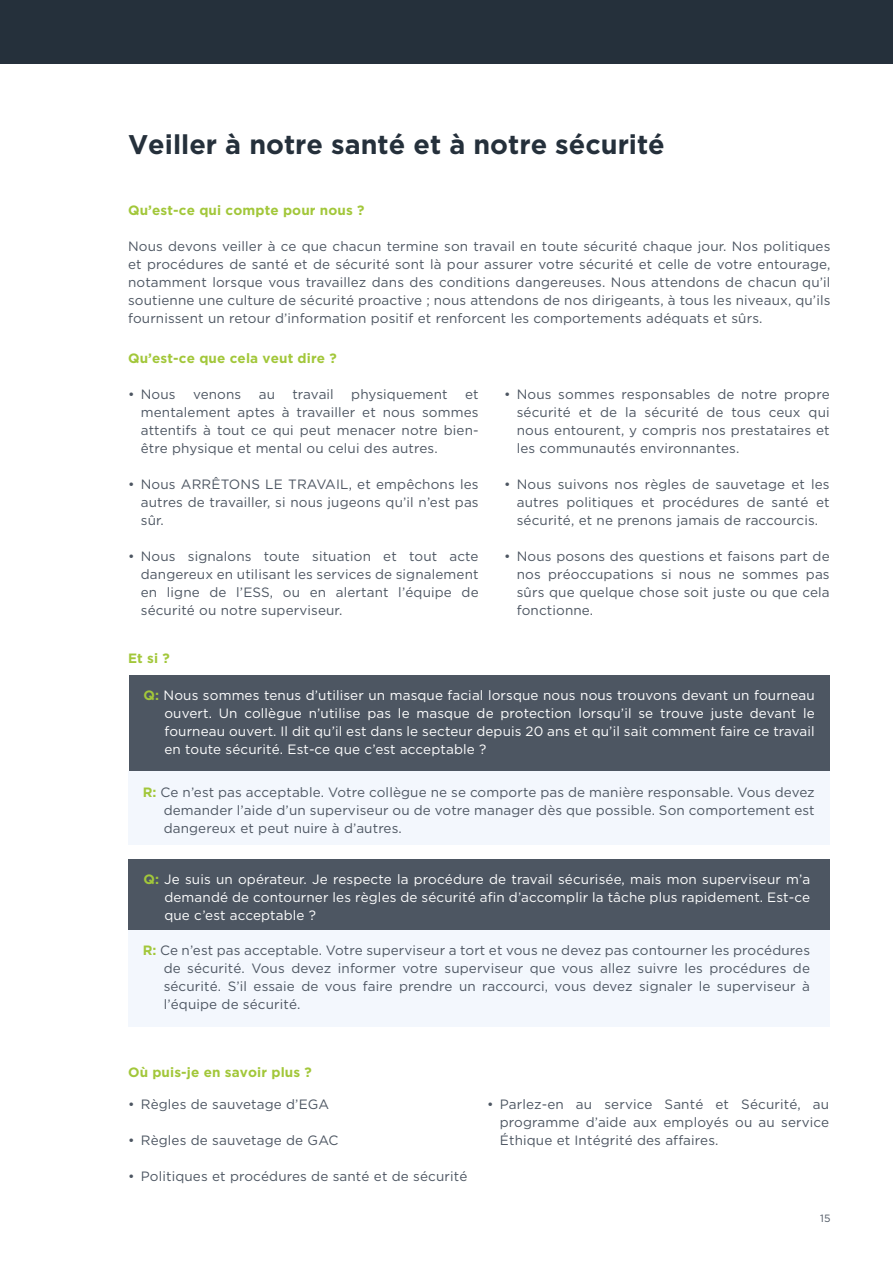
<style>
.page{position:relative;width:893px;height:1263px;background:#fff}
.page>*{position:absolute;margin:0;border:0;box-sizing:border-box;transform-origin:0 0}
.t1{font:700 27px "Gotham";color:#25303b}
.t2{font:13.5px/18px "Gotham";letter-spacing:.01em;color:#4d5662;text-align:justify}
.t3{font:13.5px/18px "Gotham";letter-spacing:.01em;color:#fff;text-align:justify}
.t4{font:700 13.5px "Gotham";letter-spacing:.01em;color:#a2c73a}
.t5{font:10.5px "Gotham";color:#4d5662}
.s1{font-weight:700;color:#a2c73a}
</style>
<div class="page">
<div style="left:129px;top:675px;width:700px;height:96px;background:#4d5662"></div>
<div style="left:128px;top:771px;width:701px;height:74px;background:#f3f7fd"></div>
<div style="left:128px;top:859px;width:701px;height:71px;background:#4d5662"></div>
<div style="left:128px;top:930px;width:701px;height:96px;background:#f3f7fd"></div>
<div style="left:0;top:0;width:893px;height:64px;background:#25303b"></div>
<h1 class="t1" style="left:128px;top:129px;width:538px">Veiller à notre santé et à notre sécurité</h1>
<p class="t4" style="left:128px;top:202px;width:238px">Qu’est-ce qui compte pour nous ?</p>
<p class="t2" style="left:128px;top:237px;width:704px">Nous devons veiller à ce que chacun termine son travail en toute sécurité chaque jour. Nos politiques et procédures de santé et de sécurité sont là pour assurer votre sécurité et celle de votre entourage, notamment lorsque vous travaillez dans des conditions dangereuses. Nous attendons de chacun qu’il soutienne une culture de sécurité proactive ; nous attendons de nos dirigeants, à tous les niveaux, qu’ils fournissent un retour d’information positif et renforcent les comportements adéquats et sûrs.</p>
<p class="t4" style="left:128px;top:351px;width:210px">Qu’est-ce que cela veut dire ?</p>
<p class="t2" style="left:128px;top:385px;width:49px">• Nous</p>
<p class="t2" style="left:193px;top:385px;width:50px">venons</p>
<p class="t2" style="left:259px;top:385px;width:18px">au</p>
<p class="t2" style="left:292px;top:385px;width:43px">travail</p>
<p class="t2" style="left:351px;top:385px;width:98px">physiquement</p>
<p class="t2" style="left:517px;top:385px;width:314px;text-indent:-13px">• Nous sommes responsables de notre propre sécurité et de la sécurité de tous ceux qui nous entourent, y compris nos prestataires et les communautés environnantes.</p>
<p class="t2" style="left:517px;top:475px;width:314px;text-indent:-13px">• Nous suivons nos règles de sauvetage et les autres politiques et procédures de santé et sécurité, et ne prenons jamais de raccourcis.</p>
<p class="t2" style="left:517px;top:547px;width:314px;text-indent:-13px">• Nous posons des questions et faisons part de nos préoccupations si nous ne sommes pas sûrs que quelque chose soit juste ou que cela fonctionne.</p>
<p class="t2" style="left:141px;top:385px;width:339px;text-indent:324px">et mentalement aptes à travailler et nous sommes attentifs à tout ce qui peut menacer notre bien&shy;être physique et mental ou celui des autres.</p>
<p class="t2" style="left:141px;top:475px;width:339px;text-indent:-13px">• Nous ARRÊTONS LE TRAVAIL, et empêchons les autres de travailler, si nous jugeons qu’il n’est pas sûr.</p>
<p class="t2" style="left:141px;top:547px;width:339px;text-indent:-13px">• Nous signalons toute situation et tout acte dangereux en utilisant les services de signalement en ligne de l’ESS, ou en alertant l’équipe de sécurité ou notre superviseur.</p>
<p class="t4" style="left:128px;top:650px;width:43px">Et si ?</p>
<p class="t3" style="left:164px;top:686px;width:652px;text-indent:-21px"><span class="s1">Q:</span> Nous sommes tenus d’utiliser un masque facial lorsque nous nous trouvons devant un fourneau ouvert. Un collègue n’utilise pas le masque de protection lorsqu’il se trouve juste devant le fourneau ouvert. Il dit qu’il est dans le secteur depuis 20 ans et qu’il sait comment faire ce travail en toute sécurité. Est-ce que c’est acceptable ?</p>
<p class="t2" style="left:164px;top:782px;width:653px;text-indent:-21px"><span class="s1">R:</span> Ce n’est pas acceptable. Votre collègue ne se comporte pas de manière responsable. Vous devez demander l’aide d’un superviseur ou de votre manager dès que possible. Son comportement est dangereux et peut nuire à d’autres.</p>
<p class="t3" style="left:164px;top:870px;width:647px;text-indent:-21px"><span class="s1">Q:</span> Je suis un opérateur. Je respecte la procédure de travail sécurisée, mais mon superviseur m’a demandé de contourner les règles de sécurité afin d’accomplir la tâche plus rapidement. Est-ce que c’est acceptable ?</p>
<p class="t2" style="left:164px;top:941px;width:648px;text-indent:-21px"><span class="s1">R:</span> Ce n’est pas acceptable. Votre superviseur a tort et vous ne devez pas contourner les procédures de sécurité. Vous devez informer votre superviseur que vous allez suivre les procédures de sécurité. S’il essaie de vous faire prendre un raccourci, vous devez signaler le superviseur à l’équipe de sécurité.</p>
<p class="t4" style="left:128px;top:1064px;width:185px">Où puis-je en savoir plus ?</p>
<p class="t2" style="left:128px;top:1095px;width:203px">• Règles de sauvetage d’EGA</p>
<p class="t2" style="left:128px;top:1131px;width:212px">• Règles de sauvetage de GAC</p>
<p class="t2" style="left:128px;top:1167px;width:341px">• Politiques et procédures de santé et de sécurité</p>
<p class="t2" style="left:500px;top:1095px;width:331px;text-indent:-13px">• Parlez-en au service Santé et Sécurité, au programme d’aide aux employés ou au service Éthique et Intégrité des affaires.</p>
<p class="t5" style="left:820px;top:1213px;width:12px">15</p>
</div>
